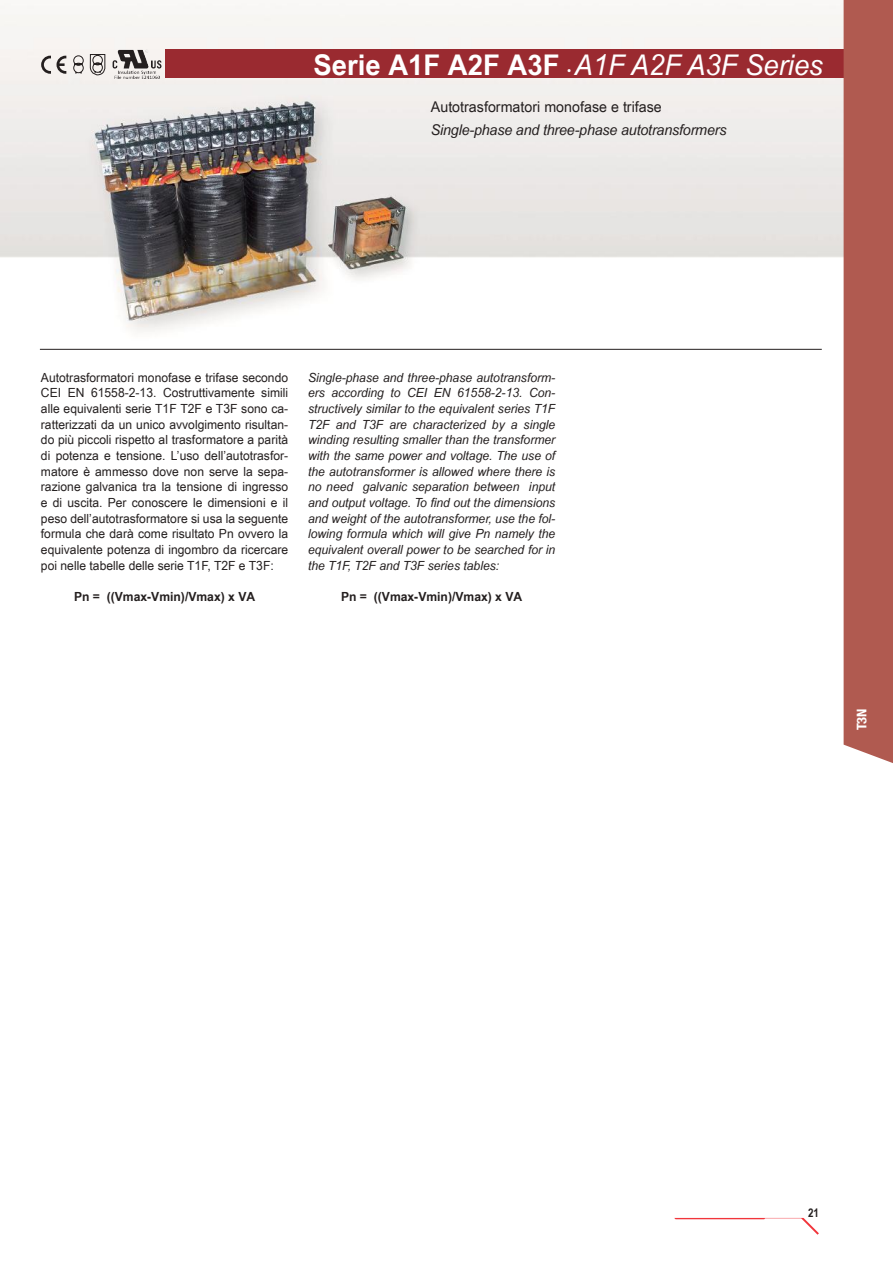
<style>
.page{position:relative;width:893px;height:1263px;background:#fff}
.page>*{position:absolute;margin:0;border:0;box-sizing:border-box;transform-origin:0 0}
.t1{font:italic 28.5px "Arial Narrow";color:#fff;scale:1.18 1}
.t2{font:italic 14.85px "Arial Narrow";letter-spacing:-.01em;color:#241f1f;scale:1.18 1}
.t3{font:14.85px "Arial Narrow";color:#241f1f;scale:1.18 1}
.t4{font:700 condensed 13.35px "Helvetica Neue LT Std";color:#fff;scale:1.07 1}
.t5{font:12.6px/15.8px "Arial Narrow";color:#241f1f;text-align:justify;scale:1.18 1}
.t6{font:italic 12.6px/15.6px "Arial Narrow";color:#241f1f;text-align:justify;scale:1.18 1}
.t7{font:700 12.6px "Arial Narrow";color:#241f1f;scale:1.18 1}
.t8{font:700 12px "Arial Narrow";color:#241f1f}
.s1{font-weight:700;font-style:normal}
.s2{font-size:12.15px}
</style>
<div class="page">
<img style="left:0;top:0;width:844px;height:349px">
<hr style="left:40px;top:349px;width:782px;height:1px;background:#241f1f">
<img style="left:112px;top:49px;width:49px;height:30px">
<svg style="left:41px;top:56px;width:10px;height:18px"></svg>
<svg style="left:57px;top:56px;width:9px;height:18px"></svg>
<svg style="left:73px;top:56px;width:11px;height:18px"></svg>
<svg style="left:90px;top:54px;width:15px;height:21px"></svg>
<div style="left:165px;top:49px;width:728px;height:29px;background:#9a2a30"></div>
<div style="left:844px;top:0;width:49px;height:763px;background:#b05a50"></div>
<svg style="left:674px;top:1218px;width:145px;height:17px"></svg>
<h1 class="t1" style="left:313px;top:48px;width:433px"><span class="s1">Serie A1F A2F A3F</span> <span class="s2">•</span> A1F A2F A3F Series</h1>
<p class="t3" style="left:431px;top:99px;width:197px">Autotrasformatori monofase e trifase</p>
<p class="t2" style="left:431px;top:121px;width:252px">Single-phase and three-phase autotransformers</p>
<p class="t5" style="left:41px;top:369px;width:211px">Autotrasformatori monofase e trifase secondo CEI EN 61558-2-13. Costruttivamente simili alle equivalenti serie T1F T2F e T3F sono ca&shy;ratterizzati da un unico avvolgimento risultan&shy;do più piccoli rispetto al trasformatore a parità di potenza e tensione. L’uso dell’autotrasfor&shy;matore è ammesso dove non serve la sepa&shy;razione galvanica tra la tensione di ingresso e di uscita. Per conoscere le dimensioni e il peso dell’autotrasformatore si usa la seguente formula che darà come risultato Pn ovvero la equivalente potenza di ingombro da ricercare poi nelle tabelle delle serie T1F, T2F e T3F:</p>
<p class="t7" style="left:74px;top:589px;width:155px">Pn = ((Vmax-Vmin)/Vmax) x VA</p>
<p class="t6" style="left:308px;top:369px;width:211px">Single-phase and three-phase autotransform&shy;ers according to CEI EN 61558-2-13. Con&shy;structively similar to the equivalent series T1F T2F and T3F are characterized by a single winding resulting smaller than the transformer with the same power and voltage. The use of the autotransformer is allowed where there is no need galvanic separation between input and output voltage. To find out the dimensions and weight of the autotransformer, use the fol&shy;lowing formula which will give Pn namely the equivalent overall power to be searched for in the T1F, T2F and T3F series tables:</p>
<p class="t7" style="left:341px;top:589px;width:155px">Pn = ((Vmax-Vmin)/Vmax) x VA</p>
<p class="t4" style="left:853px;top:730px;width:22px;rotate:-90deg">T3N</p>
<p class="t8" style="left:808px;top:1205px;width:12px">21</p>
</div>
